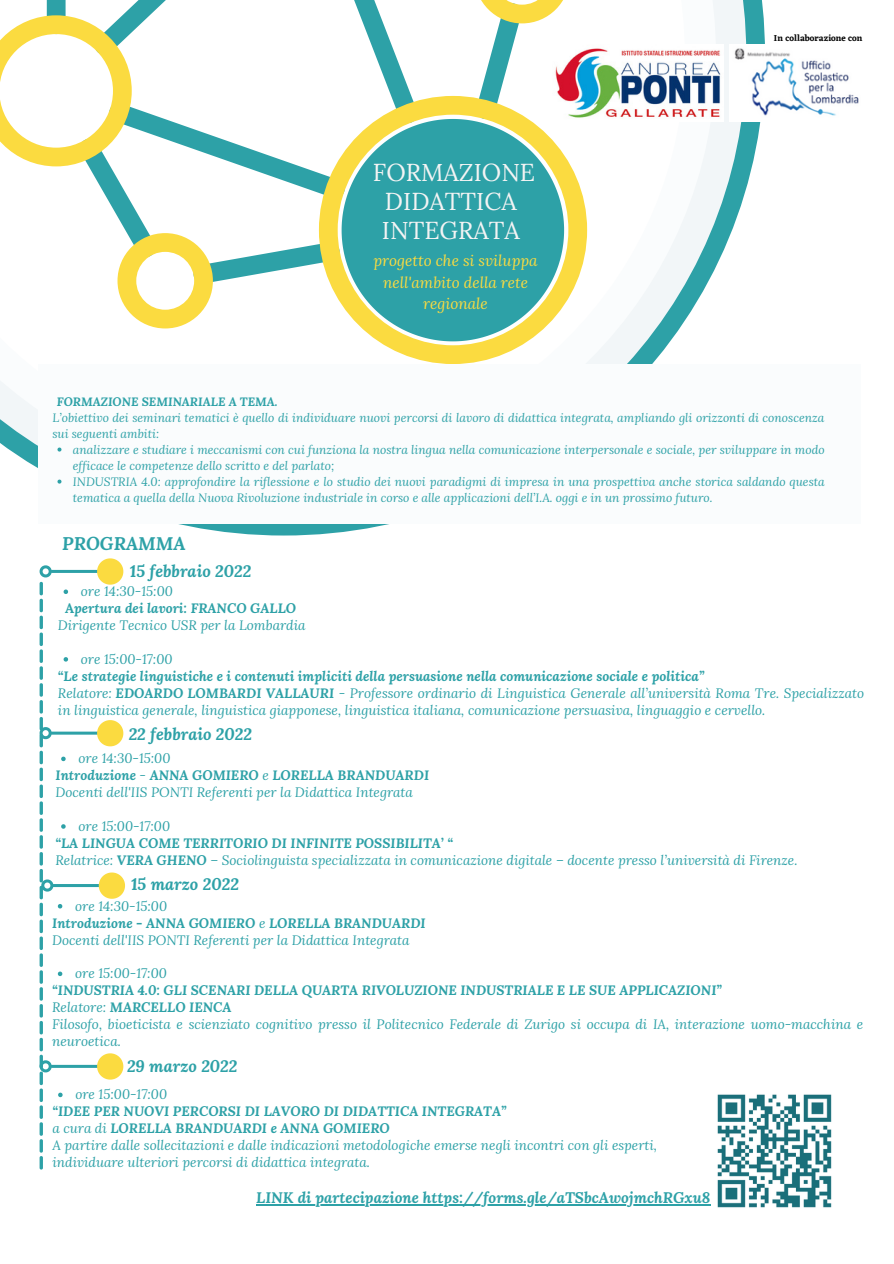
<style>
.page{position:relative;width:894px;height:1264px;background:#fff}
.page>*{position:absolute;margin:0;border:0;box-sizing:border-box;transform-origin:0 0}
.t1{font:24.45px/28.7px "Lora";color:#f4f4f4;text-align:center}
.t2{font:italic 700 18.15px "Lora";color:#2da1a7}
.t3{font:italic 700 16.5px "Lora";color:#2da1a7}
.t4{font:italic 15.3px/21.5px "Lora";color:#fbdb40;text-align:center}
.t5{font:italic 700 15.15px "Lora";color:#2da1a7}
.t6{font:italic 13.5px/17px "Lora";color:#2da1a7}
.t7{font:italic 700 13.5px "Lora";color:#2da1a7}
.t8{font:italic 12px/16px "Lora";color:#2da1a7}
.t9{font:italic 700 12px "Lora";color:#2da1a7}
.t10{font:600 9px "Eczar";color:#000}
.s1{font-style:normal}
.s2{font-weight:700}
.s3{font-weight:400}
</style>
<div class="page">
<svg style="left:178px;top:0;width:586px;height:535px"></svg>
<svg style="left:17px;top:0;width:698px;height:468px"></svg>
<svg style="left:0;top:0;width:684px;height:455px"></svg>
<svg style="left:319px;top:96px;width:268px;height:268px"></svg>
<svg style="left:474px;top:0;width:95px;height:119px"></svg>
<svg style="left:0;top:0;width:418px;height:328px"></svg>
<svg style="left:341px;top:119px;width:223px;height:222px;background:#59b0a2"></svg>
<img style="left:552px;top:44px;width:171px;height:78px">
<div style="left:39px;top:364px;width:821px;height:159px;background:#fafcfd"></div>
<hr style="left:52px;top:570px;width:55px;height:3px;background:#2da1a7">
<svg style="left:97px;top:558px;width:26px;height:26px"></svg>
<hr style="left:52px;top:731px;width:55px;height:3px;background:#2da1a7">
<svg style="left:97px;top:720px;width:26px;height:26px"></svg>
<hr style="left:53px;top:884px;width:56px;height:3px;background:#2da1a7">
<svg style="left:99px;top:872px;width:26px;height:26px"></svg>
<hr style="left:52px;top:1064px;width:55px;height:3px;background:#2da1a7">
<svg style="left:97px;top:1053px;width:26px;height:26px"></svg>
<img style="left:710px;top:1094px;width:122px;height:114px">
<img style="left:729px;top:45px;width:130px;height:76px">
<svg style="left:57px;top:447px;width:4px;height:4px"></svg>
<svg style="left:57px;top:479px;width:4px;height:4px"></svg>
<svg style="left:39px;top:565px;width:29px;height:604px"></svg>
<hr style="left:256px;top:1203px;width:454px;height:2px;background:#2da1a7">
<p class="t1" style="left:373px;top:158px;width:164px">FORMAZIONE<br>DIDATTICA<br>INTEGRATA</p>
<p class="t4" style="left:373px;top:250px;width:165px">progetto che si sviluppa nell'ambito della rete regionale</p>
<p class="t10" style="left:773px;top:33px;width:90px">In collaborazione con</p>
<p class="t9" style="left:57px;top:393px;width:222px">FORMAZIONE SEMINARIALE A TEMA.</p>
<p class="t8" style="left:73px;top:441px;width:753px">analizzare e studiare i meccanismi con cui funziona la nostra lingua nella comunicazione interpersonale e sociale, per sviluppare in modo efficace le competenze dello scritto e del parlato;</p>
<p class="t8" style="left:73px;top:473px;width:753px">INDUSTRIA 4.0: approfondire la riflessione e lo studio dei nuovi paradigmi di impresa in una prospettiva anche storica saldando questa tematica a quella della Nuova Rivoluzione industriale in corso e alle applicazioni dell’I.A. oggi e in un prossimo futuro.</p>
<p class="t8" style="left:52px;top:409px;width:773px">L’obiettivo dei seminari tematici è quello di individuare nuovi percorsi di lavoro di didattica integrata, ampliando gli orizzonti di conoscenza sui seguenti ambiti:</p>
<p class="t2" style="left:62px;top:531px;width:125px">PROGRAMMA</p>
<p class="t6" style="left:81px;top:582px;width:93px">ore 14:30-15:00</p>
<p class="t3" style="left:130px;top:560px;width:123px">15 febbraio 2022</p>
<p class="t7" style="left:65px;top:599px;width:232px"><span class="s1">A</span>pertura dei lavori: FRANCO GALLO</p>
<p class="t6" style="left:58px;top:616px;width:249px">Dirigente Tecnico USR per la Lombardia</p>
<p class="t7" style="left:58px;top:666px;width:647px">“Le strategie linguistiche e i contenuti impliciti della persuasione nella comunicazione sociale e politica”</p>
<p class="t6" style="left:58px;top:684px;width:807px">Relatore: <span class="s2">EDOARDO LOMBARDI VALLAURI</span> - Professore ordinario di Linguistica Generale all’università Roma Tre. Specializzato in linguistica generale, linguistica giapponese, linguistica italiana, comunicazione persuasiva, linguaggio e cervello.</p>
<p class="t6" style="left:78px;top:749px;width:93px">ore 14:30-15:00</p>
<p class="t6" style="left:81px;top:650px;width:93px">ore 15:00-17:00</p>
<p class="t3" style="left:129px;top:723px;width:125px">22 febbraio 2022</p>
<p class="t7" style="left:55px;top:766px;width:375px">Introduzione <span class="s3">-</span> ANNA GOMIERO <span class="s3">e</span> LORELLA BRANDUARDI</p>
<p class="t6" style="left:55px;top:783px;width:359px">Docenti dell'IIS PONTI Referenti per la Didattica Integrata</p>
<p class="t7" style="left:55px;top:834px;width:399px">“LA LINGUA COME TERRITORIO DI INFINITE POSSIBILITA’ “</p>
<p class="t6" style="left:55px;top:851px;width:743px">Relatrice: <span class="s2">VERA GHENO</span> – Sociolinguista specializzata in comunicazione digitale – docente presso l’università di Firenze.</p>
<p class="t6" style="left:78px;top:817px;width:93px">ore 15:00-17:00</p>
<p class="t3" style="left:131px;top:873px;width:109px">15 marzo 2022</p>
<p class="t6" style="left:75px;top:897px;width:93px">ore 14:30-15:00</p>
<p class="t7" style="left:52px;top:913px;width:375px">Introduzione - ANNA GOMIERO <span class="s3">e</span> LORELLA BRANDUARDI</p>
<p class="t6" style="left:52px;top:930px;width:359px">Docenti dell'IIS PONTI Referenti per la Didattica Integrata</p>
<p class="t7" style="left:52px;top:981px;width:671px">“INDUSTRIA 4.0: GLI SCENARI DELLA QUARTA RIVOLUZIONE INDUSTRIALE E LE SUE APPLICAZIONI”</p>
<p class="t7" style="left:52px;top:998px;width:181px"><span class="s3">Relatore:</span> MARCELLO IENCA</p>
<p class="t6" style="left:52px;top:1015px;width:812px">Filosofo, bioeticista e scienziato cognitivo presso il Politecnico Federale di Zurigo si occupa di IA, interazione uomo-macchina e neuroetica.</p>
<p class="t3" style="left:127px;top:1054px;width:112px">29 marzo 2022</p>
<p class="t6" style="left:75px;top:964px;width:93px">ore 15:00-17:00</p>
<p class="t6" style="left:75px;top:1085px;width:93px">ore 15:00-17:00</p>
<p class="t7" style="left:52px;top:1102px;width:455px">“IDEE PER NUOVI PERCORSI DI LAVORO DI DIDATTICA INTEGRATA”</p>
<p class="t7" style="left:52px;top:1119px;width:339px"><span class="s3">a cura di</span> LORELLA BRANDUARDI e ANNA GOMIERO</p>
<p class="t6" style="left:52px;top:1136px;width:606px">A partire dalle sollecitazioni e dalle indicazioni metodologiche emerse negli incontri con gli esperti,</p>
<p class="t6" style="left:52px;top:1153px;width:319px">individuare ulteriori percorsi di didattica integrata.</p>
<p class="t5" style="left:256px;top:1187px;width:455px">LINK di partecipazione https://forms.gle/aTSbcAwojmchRGxu8</p>
</div>
